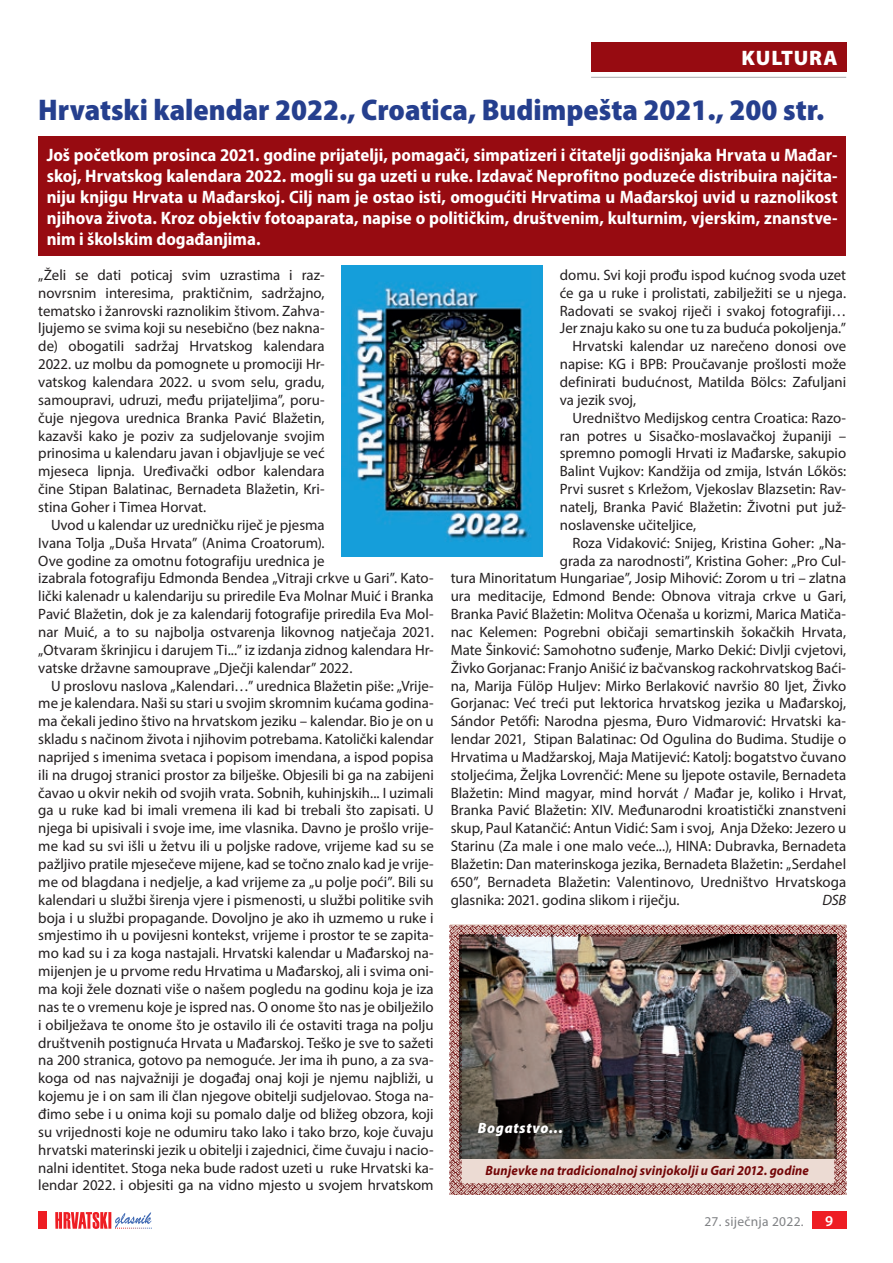
<style>
.page{position:relative;width:893px;height:1263px;background:#fff}
.page>*{position:absolute;margin:0;border:0;box-sizing:border-box;transform-origin:0 0}
.t1{font:900 semi-condensed 30px "Myriad Pro";color:#253f8e}
.t2{font:900 21px "Myriad Pro";letter-spacing:.04em;color:#fff}
.t3{font:700 semi-condensed 18px/21px "Myriad Pro";color:#fff;text-align:justify}
.t4{font:15px/17.9px "Myriad Pro";color:#231f20;text-align:justify}
.t5{font:italic 900 semi-condensed 15px "Myriad Pro";letter-spacing:.05em;color:#fff}
.t6{font:italic 15px "Myriad Pro";color:#231f20}
.t7{font:600 15px "Myriad Pro";color:#fff}
.t8{font:italic 700 13.5px "Myriad Pro";letter-spacing:.01em;color:#730607;scale:.95 1}
.t9{font:13.5px "Myriad Pro";letter-spacing:.02em;color:#808285}
</style>
<div class="page">
<div style="left:812px;top:1212px;width:34px;height:17px;background:#ee1d23"></div>
<svg style="left:55px;top:1212px;width:97px;height:17px"></svg>
<div style="left:38px;top:1212px;width:9px;height:17px;background:#ee1d23"></div>
<div style="left:591px;top:43px;width:255px;height:29px;background:#970b11"></div>
<hr style="left:591px;top:77px;width:255px;height:1px;background:#a8a9ad">
<img style="left:342px;top:266px;width:201px;height:291px">
<img style="left:449px;top:925px;width:397px;height:270px">
<div style="left:38px;top:137px;width:808px;height:119px;background:#970b11"></div>
<h2 class="t2" style="left:741px;top:44px;width:97px">KULTURA</h2>
<h1 class="t1" style="left:38px;top:90px;width:788px">Hrvatski kalendar 2022., Croatica, Budimpešta 2021., 200 str.</h1>
<p class="t3" style="left:47px;top:144px;width:792px">Još početkom prosinca 2021. godine prijatelji, pomagači, simpatizeri i čitatelji godišnjaka Hrvata u Mađar&shy;skoj, Hrvatskog kalendara 2022. mogli su ga uzeti u ruke. Izdavač Neprofitno poduzeće distribuira najčita&shy;niju knjigu Hrvata u Mađarskoj. Cilj nam je ostao isti, omogućiti Hrvatima u Mađarskoj uvid u raznolikost njihova života. Kroz objektiv fotoaparata, napise o političkim, društvenim, kulturnim, vjerskim, znanstve&shy;nim i školskim događanjima.</p>
<p class="t4" style="left:38px;top:266px;width:288px">„Želi se dati poticaj svim uzrastima i raz&shy;novrsnim interesima, praktičnim, sadržajno, tematsko i žanrovski raznolikim štivom. Zahva&shy;ljujemo se svima koji su nesebično (bez nakna&shy;de) obogatili sadržaj Hrvatskog kalendara 2022. uz molbu da pomognete u promociji Hr&shy;vatskog kalendara 2022. u svom selu, gradu, samoupravi, udruzi, među prijateljima”, poru&shy;čuje njegova urednica Branka Pavić Blažetin, kazavši kako je poziv za sudjelovanje svojim prinosima u kalendaru javan i objavljuje se već mjeseca lipnja. Uređivački odbor kalendara čine Stipan Balatinac, Bernadeta Blažetin, Kri&shy;stina Goher i Timea Horvat.</p>
<p class="t4" style="left:38px;top:516px;width:397px;text-align:left;text-indent:13px">Uvod u kalendar uz uredničku riječ je pjesma<br>Ivana Tolja „Duša Hrvata” (Anima Croatorum).<br>Ove godine za omotnu fotografiju urednica je<br>izabrala fotografiju Edmonda Bendea „Vitraji crkve u Gari”. Kato&shy;lički kalenadr u kalendariju su priredile Eva Molnar Muić i Branka Pavić Blažetin, dok je za kalendarij fotografije priredila Eva Mol&shy;nar Muić, a to su najbolja ostvarenja likovnog natječaja 2021. „Otvaram škrinjicu i darujem Ti...” iz izdanja zidnog kalendara Hr&shy;vatske državne samouprave „Dječji kalendar” 2022.</p>
<p class="t4" style="left:38px;top:676px;width:397px;text-indent:13px">U proslovu naslova „Kalendari…” urednica Blažetin piše: „Vrije&shy;me je kalendara. Naši su stari u svojim skromnim kućama godina&shy;ma čekali jedino štivo na hrvatskom jeziku – kalendar. Bio je on u skladu s načinom života i njihovim potrebama. Katolički kalendar naprijed s imenima svetaca i popisom imendana, a ispod popisa ili na drugoj stranici prostor za bilješke. Objesili bi ga na zabijeni čavao u okvir nekih od svojih vrata. Sobnih, kuhinjskih... I uzimali ga u ruke kad bi imali vremena ili kad bi trebali što zapisati. U njega bi upisivali i svoje ime, ime vlasnika. Davno je prošlo vrije&shy;me kad su svi išli u žetvu ili u poljske radove, vrijeme kad su se pažljivo pratile mjesečeve mijene, kad se točno znalo kad je vrije&shy;me od blagdana i nedjelje, a kad vrijeme za „u polje poći”. Bili su kalendari u službi širenja vjere i pismenosti, u službi politike svih boja i u službi propagande. Dovoljno je ako ih uzmemo u ruke i smjestimo ih u povijesni kontekst, vrijeme i prostor te se zapita&shy;mo kad su i za koga nastajali. Hrvatski kalendar u Mađarskoj na&shy;mijenjen je u prvome redu Hrvatima u Mađarskoj, ali i svima oni&shy;ma koji žele doznati više o našem pogledu na godinu koja je iza nas te o vremenu koje je ispred nas. O onome što nas je obilježilo i obilježava te onome što je ostavilo ili će ostaviti traga na polju društvenih postignuća Hrvata u Mađarskoj. Teško je sve to sažeti na 200 stranica, gotovo pa nemoguće. Jer ima ih puno, a za sva&shy;koga od nas najvažniji je događaj onaj koji je njemu najbliži, u kojemu je i on sam ili član njegove obitelji sudjelovao. Stoga na&shy;đimo sebe i u onima koji su pomalo dalje od bližeg obzora, koji su vrijednosti koje ne odumiru tako lako i tako brzo, koje čuvaju hrvatski materinski jezik u obitelji i zajednici, čime čuvaju i nacio&shy;nalni identitet. Stoga neka bude radost uzeti u ruke Hrvatski ka&shy;lendar 2022. i objesiti ga na vidno mjesto u svojem hrvatskom</p>
<p class="t4" style="left:560px;top:266px;width:288px">domu. Svi koji prođu ispod kućnog svoda uzet</p>
<p class="t4" style="left:560px;top:284px;width:288px">će ga u ruke i prolistati, zabilježiti se u njega.</p>
<p class="t4" style="left:560px;top:301px;width:288px">Radovati se svakoj riječi i svakoj fotografiji…</p>
<p class="t4" style="left:560px;top:319px;width:288px">Jer znaju kako su one tu za buduća pokoljenja.”</p>
<p class="t4" style="left:572px;top:337px;width:275px">Hrvatski kalendar uz narečeno donosi ove</p>
<p class="t4" style="left:560px;top:355px;width:288px">napise: KG i BPB: Proučavanje prošlosti može</p>
<p class="t4" style="left:560px;top:373px;width:288px">definirati budućnost, Matilda Bölcs: Zafuljani</p>
<p class="t4" style="left:560px;top:391px;width:78px">va jezik svoj,</p>
<p class="t4" style="left:572px;top:408px;width:275px">Uredništvo Medijskog centra Croatica: Razo-</p>
<p class="t4" style="left:560px;top:426px;width:288px">ran potres u Sisačko-moslavačkoj županiji –</p>
<p class="t4" style="left:560px;top:444px;width:288px">spremno pomogli Hrvati iz Mađarske, sakupio</p>
<p class="t4" style="left:560px;top:462px;width:288px">Balint Vujkov: Kandžija od zmija, István Lőkös:</p>
<p class="t4" style="left:560px;top:480px;width:288px">Prvi susret s Krležom, Vjekoslav Blazsetin: Rav-</p>
<p class="t4" style="left:560px;top:498px;width:288px">natelj, Branka Pavić Blažetin: Životni put juž-</p>
<p class="t4" style="left:560px;top:516px;width:138px">noslavenske učiteljice,</p>
<p class="t4" style="left:573px;top:533px;width:275px">Roza Vidaković: Snijeg, Kristina Goher: „Na-</p>
<p class="t4" style="left:560px;top:551px;width:288px">grada za narodnosti”, Kristina Goher: „Pro Cul-</p>
<p class="t4" style="left:451px;top:569px;width:397px">tura Minoritatum Hungariae”, Josip Mihović: Zorom u tri – zlatna</p>
<p class="t4" style="left:451px;top:587px;width:397px">ura meditacije, Edmond Bende: Obnova vitraja crkve u Gari,</p>
<p class="t4" style="left:451px;top:605px;width:397px">Branka Pavić Blažetin: Molitva Očenaša u korizmi, Marica Matiča-</p>
<p class="t4" style="left:451px;top:623px;width:397px">nac Kelemen: Pogrebni običaji semartinskih šokačkih Hrvata,</p>
<p class="t4" style="left:451px;top:641px;width:397px">Mate Šinković: Samohotno suđenje, Marko Dekić: Divlji cvjetovi,</p>
<p class="t4" style="left:451px;top:658px;width:397px">Živko Gorjanac: Franjo Anišić iz bačvanskog rackohrvatskog Baći-</p>
<p class="t4" style="left:451px;top:676px;width:397px">na, Marija Fülöp Huljev: Mirko Berlaković navršio 80 ljet, Živko</p>
<p class="t4" style="left:451px;top:694px;width:397px">Gorjanac: Već treći put lektorica hrvatskog jezika u Mađarskoj,</p>
<p class="t4" style="left:451px;top:712px;width:397px">Sándor Petőfi: Narodna pjesma, Đuro Vidmarović: Hrvatski ka-</p>
<p class="t4" style="left:451px;top:730px;width:397px">lendar 2021, Stipan Balatinac: Od Ogulina do Budima. Studije o</p>
<p class="t4" style="left:451px;top:748px;width:397px">Hrvatima u Madžarskoj, Maja Matijević: Katolj: bogatstvo čuvano</p>
<p class="t4" style="left:451px;top:765px;width:397px">stoljećima, Željka Lovrenčić: Mene su ljepote ostavile, Bernadeta</p>
<p class="t4" style="left:451px;top:783px;width:397px">Blažetin: Mind magyar, mind horvát / Mađar je, koliko i Hrvat,</p>
<p class="t4" style="left:451px;top:801px;width:397px">Branka Pavić Blažetin: XIV. Međunarodni kroatistički znanstveni</p>
<p class="t4" style="left:451px;top:819px;width:397px">skup, Paul Katančić: Antun Vidić: Sam i svoj, Anja Džeko: Jezero u</p>
<p class="t4" style="left:451px;top:837px;width:397px">Starinu (Za male i one malo veće...), HINA: Dubravka, Bernadeta</p>
<p class="t4" style="left:451px;top:855px;width:397px">Blažetin: Dan materinskoga jezika, Bernadeta Blažetin: „Serdahel</p>
<p class="t4" style="left:451px;top:873px;width:397px">650”, Bernadeta Blažetin: Valentinovo, Uredništvo Hrvatskoga</p>
<p class="t4" style="left:451px;top:890px;width:230px">glasnika: 2021. godina slikom i riječju.</p>
<p class="t6" style="left:822px;top:890px;width:25px">DSB</p>
<p class="t5" style="left:478px;top:1118px;width:86px">Bogatstvo...</p>
<p class="t8" style="left:485px;top:1161px;width:342px">Bunjevke na tradicionalnoj svinjokolji u Gari 2012. godine</p>
<p class="t9" style="left:704px;top:1213px;width:101px">27. siječnja 2022.</p>
<p class="t7" style="left:825px;top:1211px;width:10px">9</p>
</div>
